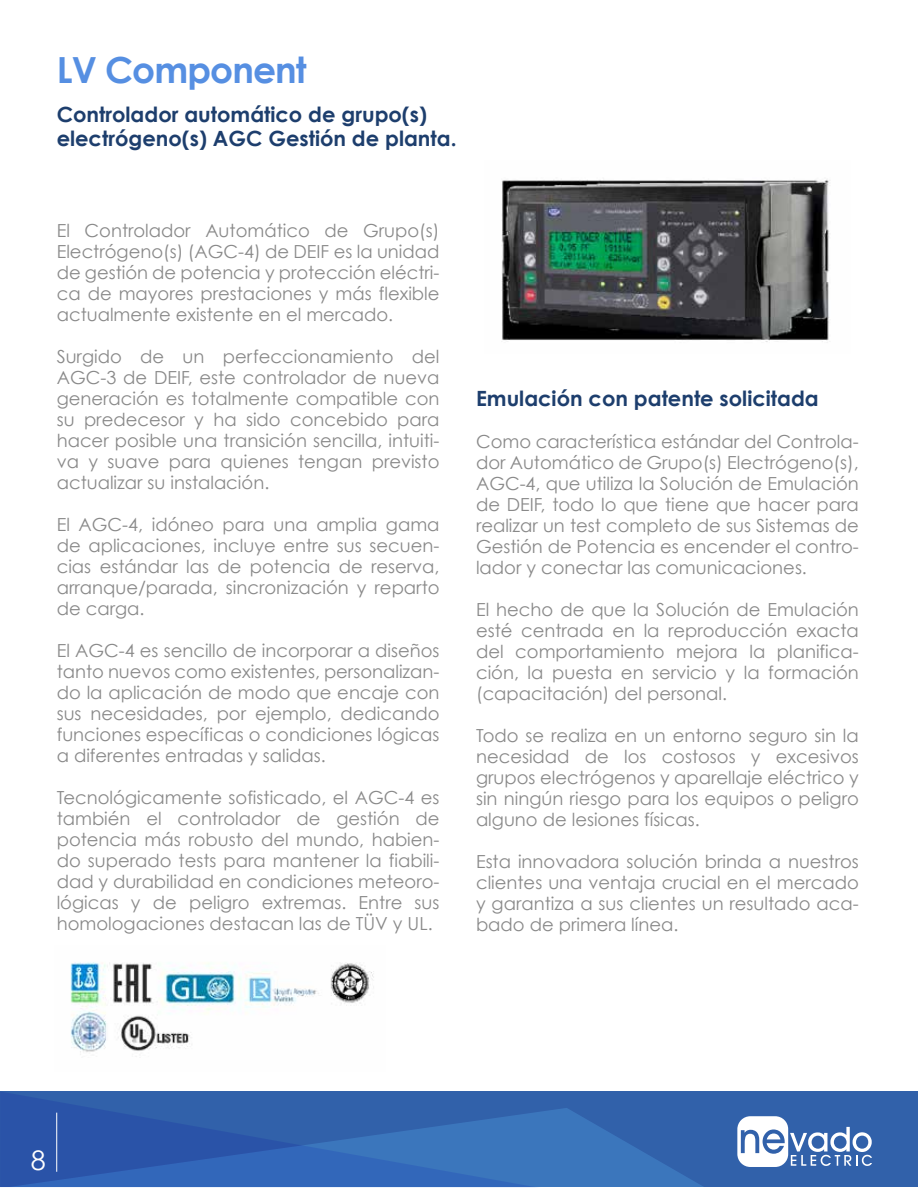
<style>
.page{position:relative;width:918px;height:1188px;background:#fff}
.page>*{position:absolute;margin:0;border:0;box-sizing:border-box;transform-origin:0 0}
.t1{font:700 36px "Century Gothic";letter-spacing:-.025em;color:#568fe2}
.t2{font:27px "Century Gothic";color:#fff}
.t3{font:700 21px/24px "Century Gothic";color:#1d3e6d}
.t4{font:18px/21px "Century Gothic";color:#898989;text-align:justify}
</style>
<div class="page">
<div style="left:0;top:1091px;width:918px;height:96px;background:#3161aa"></div>
<svg style="left:737px;top:1116px;width:135px;height:51px"></svg>
<svg style="left:547px;top:1108px;width:156px;height:79px;fill:#3b76bc"></svg>
<svg style="left:0;top:1092px;width:547px;height:96px"></svg>
<hr style="left:56px;top:1113px;width:1px;height:59px;background:#fff">
<img style="left:70px;top:962px;width:304px;height:93px">
<img style="left:501px;top:179px;width:329px;height:163px">
<h1 class="t1" style="left:57px;top:42px;width:252px">LV Component</h1>
<p class="t3" style="left:57px;top:101px;width:401px">Controlador automático de grupo(s) electrógeno(s) AGC Gestión de planta.</p>
<p class="t4" style="left:57px;top:220px;width:384px">El Controlador Automático de Grupo(s)<br>Electrógeno(s) (AGC-4) de DEIF es la unidad de gestión de potencia y protección eléctri&shy;ca de mayores prestaciones y más flexible actualmente existente en el mercado.</p>
<p class="t4" style="left:57px;top:346px;width:384px">Surgido de un perfeccionamiento del AGC-3 de DEIF, este controlador de nueva generación es totalmente compatible con su predecesor y ha sido concebido para hacer posible una transición sencilla, intuiti&shy;va y suave para quienes tengan previsto actualizar su instalación.</p>
<p class="t4" style="left:57px;top:514px;width:384px">El AGC-4, idóneo para una amplia gama de aplicaciones, incluye entre sus secuen&shy;cias estándar las de potencia de reserva, arranque/parada, sincronización y reparto de carga.</p>
<p class="t4" style="left:57px;top:640px;width:384px">El AGC-4 es sencillo de incorporar a diseños tanto nuevos como existentes, personalizan&shy;do la aplicación de modo que encaje con sus necesidades, por ejemplo, dedicando funciones específicas o condiciones lógicas a diferentes entradas y salidas.</p>
<p class="t4" style="left:57px;top:787px;width:384px">Tecnológicamente sofisticado, el AGC-4 es también el controlador de gestión de potencia más robusto del mundo, habien&shy;do superado tests para mantener la fiabili&shy;dad y durabilidad en condiciones meteoro&shy;lógicas y de peligro extremas. Entre sus homologaciones destacan las de TÜV y UL.</p>
<p class="t3" style="left:476px;top:385px;width:344px">Emulación con patente solicitada</p>
<p class="t4" style="left:476px;top:430px;width:384px">Como característica estándar del Controla&shy;dor Automático de Grupo(s) Electrógeno(s), AGC-4, que utiliza la Solución de Emulación de DEIF, todo lo que tiene que hacer para realizar un test completo de sus Sistemas de Gestión de Potencia es encender el contro&shy;lador y conectar las comunicaciones.</p>
<p class="t4" style="left:476px;top:598px;width:384px">El hecho de que la Solución de Emulación esté centrada en la reproducción exacta del comportamiento mejora la planifica&shy;ción, la puesta en servicio y la formación (capacitación) del personal.</p>
<p class="t4" style="left:476px;top:725px;width:384px">Todo se realiza en un entorno seguro sin la necesidad de los costosos y excesivos grupos electrógenos y aparellaje eléctrico y sin ningún riesgo para los equipos o peligro alguno de lesiones físicas.</p>
<p class="t4" style="left:476px;top:851px;width:384px">Esta innovadora solución brinda a nuestros clientes una ventaja crucial en el mercado y garantiza a sus clientes un resultado aca&shy;bado de primera línea.</p>
<h2 class="t2" style="left:31px;top:1142px;width:16px">8</h2>
</div>
